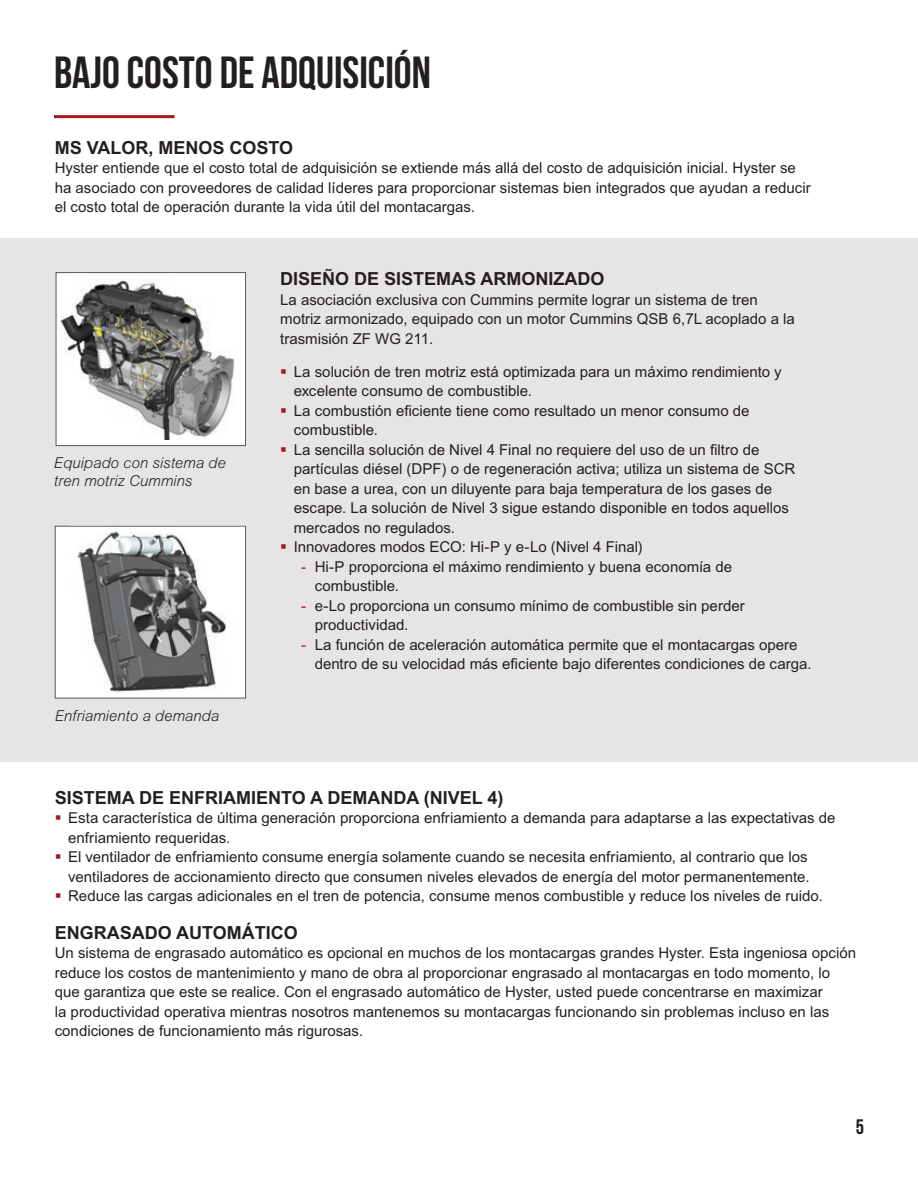
<style>
.page{position:relative;width:918px;height:1188px;background:#fff}
.page>*{position:absolute;margin:0;border:0;box-sizing:border-box;transform-origin:0 0}
.t1{font:45px "Bebas Neue";color:#231f20}
.t2{font:21px "Bebas Neue";color:#231f20}
.t3{font:700 18px "Arial MT Std";color:#231f20}
.t4{font:15px/19.5px "Arial MT Std";color:#231f20}
.t5{font:italic 300 15px/18px "Arial MT Std";color:#231f20}
.s1{color:#9e1c1f}
</style>
<div class="page">
<hr style="left:54px;top:115px;width:121px;height:3px;background:#9e1c1f">
<div style="left:0;top:238px;width:918px;height:524px;background:#e6e4e4"></div>
<div style="left:56px;top:273px;width:190px;height:173px;background:#fff"></div>
<img style="left:60px;top:279px;width:175px;height:160px">
<div style="left:56px;top:272px;width:190px;height:174px;border:1px solid #57585a"></div>
<div style="left:55px;top:526px;width:191px;height:172px;background:#fff"></div>
<img style="left:77px;top:530px;width:150px;height:162px">
<div style="left:55px;top:526px;width:191px;height:172px;border:1px solid #57585a"></div>
<h1 class="t1" style="left:54px;top:48px;width:378px">BAJO COSTO DE ADQUISICIÓN</h1>
<p class="t3" style="left:55px;top:137px;width:240px">MS VALOR, MENOS COSTO</p>
<p class="t4" style="left:55px;top:158px;width:757px">Hyster entiende que el costo total de adquisición se extiende más allá del costo de adquisición inicial. Hyster se ha asociado con proveedores de calidad líderes para proporcionar sistemas bien integrados que ayudan a reducir el costo total de operación durante la vida útil del montacargas.</p>
<p class="t5" style="left:54px;top:454px;width:173px">Equipado con sistema de tren motriz Cummins</p>
<p class="t5" style="left:55px;top:706px;width:166px">Enfriamiento a demanda</p>
<p class="t3" style="left:280px;top:268px;width:326px">DISEÑO DE SISTEMAS ARMONIZADO</p>
<p class="t4" style="left:280px;top:290px;width:516px">La asociación exclusiva con Cummins permite lograr un sistema de tren motriz armonizado, equipado con un motor Cummins QSB 6,7L acoplado a la trasmisión ZF WG 211.</p>
<p class="t4" style="left:294px;top:362px;width:503px">La solución de tren motriz está optimizada para un máximo rendimiento y excelente consumo de combustible.<br>La combustión eficiente tiene como resultado un menor consumo de combustible.<br>La sencilla solución de Nivel 4 Final no requiere del uso de un filtro de partículas diésel (DPF) o de regeneración activa; utiliza un sistema de SCR en base a urea, con un diluyente para baja temperatura de los gases de escape. La solución de Nivel 3 sigue estando disponible en todos aquellos mercados no regulados.<br>Innovadores modos ECO: Hi-P y e-Lo (Nivel 4 Final)</p>
<p class="t4" style="left:315px;top:557px;width:419px;text-indent:-14px"><span class="s1">-</span> Hi-P proporciona el máximo rendimiento y buena economía de combustible.</p>
<p class="t4" style="left:315px;top:596px;width:432px;text-indent:-14px"><span class="s1">-</span> e-Lo proporciona un consumo mínimo de combustible sin perder productividad.</p>
<p class="t4" style="left:315px;top:635px;width:498px;text-indent:-14px"><span class="s1">-</span> La función de aceleración automática permite que el montacargas opere dentro de su velocidad más eficiente bajo diferentes condiciones de carga.</p>
<p class="t3" style="left:55px;top:787px;width:450px">SISTEMA DE ENFRIAMIENTO A DEMANDA (NIVEL 4)</p>
<p class="t4" style="left:68px;top:808px;width:769px">Esta característica de última generación proporciona enfriamiento a demanda para adaptarse a las expectativas de enfriamiento requeridas.<br>El ventilador de enfriamiento consume energía solamente cuando se necesita enfriamiento, al contrario que los ventiladores de accionamiento directo que consumen niveles elevados de energía del motor permanentemente.<br>Reduce las cargas adicionales en el tren de potencia, consume menos combustible y reduce los niveles de ruido.</p>
<p class="t3" style="left:55px;top:922px;width:244px">ENGRASADO AUTOMÁTICO</p>
<p class="t4" style="left:55px;top:943px;width:803px">Un sistema de engrasado automático es opcional en muchos de los montacargas grandes Hyster. Esta ingeniosa opción reduce los costos de mantenimiento y mano de obra al proporcionar engrasado al montacargas en todo momento, lo que garantiza que este se realice. Con el engrasado automático de Hyster, usted puede concentrarse en maximizar<br>la productividad operativa mientras nosotros mantenemos su montacargas funcionando sin problemas incluso en las condiciones de funcionamiento más rigurosas.</p>
<h2 class="t2" style="left:856px;top:1115px;width:10px">5</h2>
</div>
